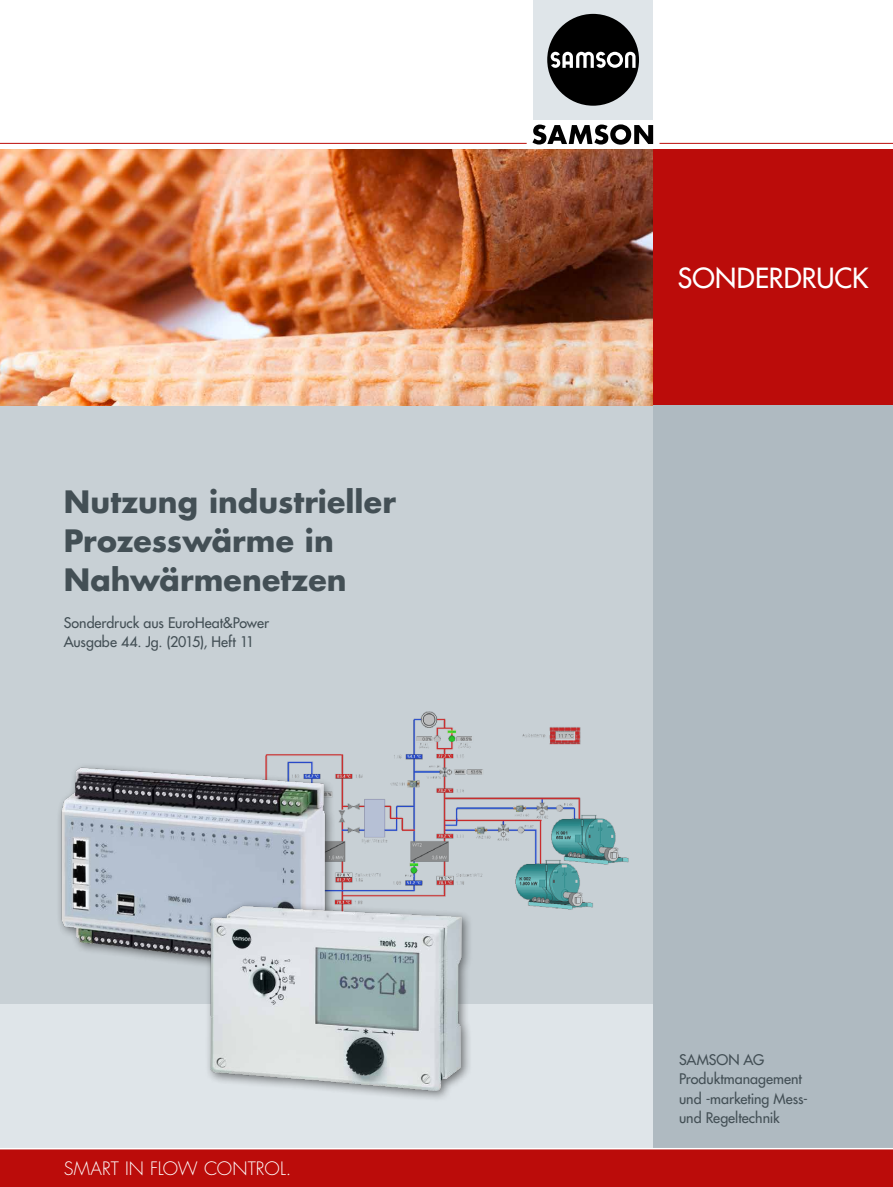
<style>
.page{position:relative;width:893px;height:1187px;background:#fff}
.page>*{position:absolute;margin:0;border:0;box-sizing:border-box;transform-origin:0 0}
.t1{font:700 30px/39px "Futura";color:#434f55}
.t2{font:27px "Futura";letter-spacing:.005em;color:#fff}
.t3{font:300 18px "Futura";letter-spacing:.005em;color:#fff}
.t4{font:14.25px/19.5px "Futura";color:#434f55}
</style>
<div class="page">
<div style="left:0;top:150px;width:893px;height:1036px;background:#c8d0d5"></div>
<div style="left:0;top:1003px;width:893px;height:145px;background:#dfe5e9"></div>
<div style="left:653px;top:150px;width:240px;height:255px;background:#bb0c0a"></div>
<div style="left:653px;top:405px;width:240px;height:744px;background:#afbac1"></div>
<div style="left:0;top:1148px;width:893px;height:38px;background:#bb0c0a"></div>
<hr style="left:659px;top:143px;width:234px;height:1px;background:#bb0c0a">
<hr style="left:0;top:143px;width:527px;height:1px;background:#bb0c0a">
<svg style="left:532px;top:124px;width:121px;height:21px"></svg>
<div style="left:533px;top:0;width:120px;height:120px;background:#dfe5e9"></div>
<div style="left:547px;top:14px;width:92px;height:92px;background:#000;border-radius:50%"></div>
<svg style="left:551px;top:51px;width:85px;height:17px"></svg>
<hr style="left:0;top:1147px;width:893px;height:2px;background:#fff">
<img style="left:0;top:150px;width:653px;height:255px">
<img style="left:265px;top:711px;width:364px;height:199px">
<img style="left:59px;top:759px;width:287px;height:204px">
<img style="left:189px;top:894px;width:292px;height:203px">
<h1 class="t1" style="left:64px;top:481px;width:334px">Nutzung industrieller<br>Prozesswärme in<br>Nahwärmenetzen</h1>
<p class="t4" style="left:64px;top:612px;width:207px">Sonderdruck aus EuroHeat&amp;Power<br>Ausgabe 44. Jg. (2015), Heft 11</p>
<p class="t3" style="left:64px;top:1156px;width:229px">SMART IN FLOW CONTROL.</p>
<h2 class="t2" style="left:678px;top:260px;width:192px">SONDERDRUCK</h2>
<p class="t4" style="left:679px;top:1049px;width:130px">SAMSON AG<br>Produktmanagement und -marketing Mess&shy;und Regeltechnik</p>
</div>
